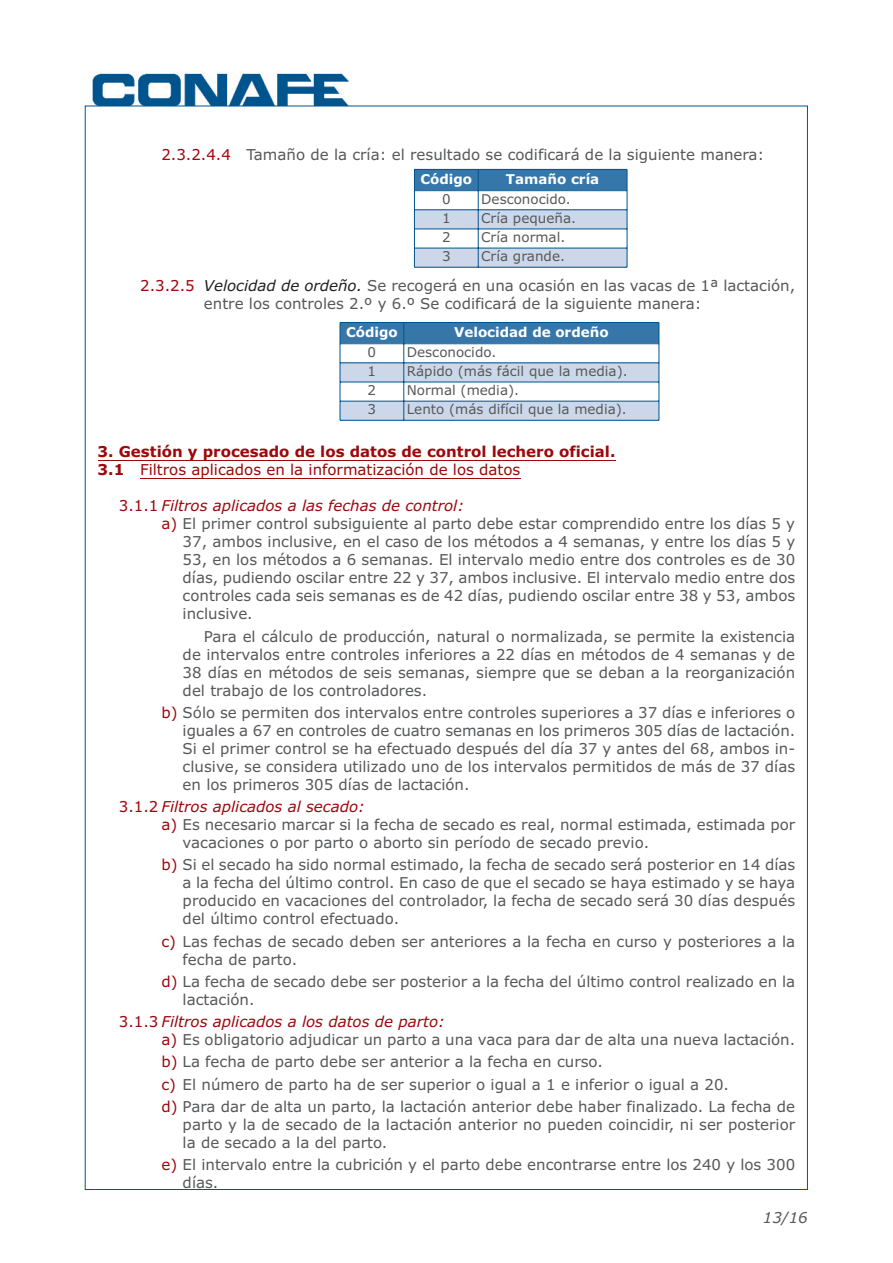
<style>
.page{position:relative;width:893px;height:1263px;background:#fff}
.page>*{position:absolute;margin:0;border:0;box-sizing:border-box;transform-origin:0 0}
.t1{font:15px/18px "Verdana";color:#57585a}
.t2{font:700 15px/18px "Verdana";color:#9d070d}
.t3{font:italic 15px "Verdana";color:#9d070d}
.t4{font:italic 15px "Verdana";color:#57585a}
.t5{font:13.5px "Verdana";color:#57585a}
.t6{font:700 13.5px "Verdana";color:#fff}
.s1{color:#9d070d}
.s2{font-style:italic;color:#231f20}
.s3{font-weight:400}
.s4{font-style:normal}
.s5{font-style:italic;color:#9d070d}
</style>
<div class="page">
<img style="left:85px;top:72px;width:263px;height:34px">
<div style="left:414px;top:169px;width:64px;height:22px;background:#3776a9"></div>
<div style="left:478px;top:169px;width:149px;height:22px;background:#3776a9"></div>
<div style="left:414px;top:210px;width:64px;height:19px;background:#ccd8e9"></div>
<div style="left:478px;top:210px;width:149px;height:19px;background:#ccd8e9"></div>
<div style="left:414px;top:248px;width:64px;height:19px;background:#ccd8e9"></div>
<div style="left:478px;top:248px;width:149px;height:19px;background:#ccd8e9"></div>
<hr style="left:414px;top:169px;width:1px;height:98px;background:#00548e">
<hr style="left:478px;top:169px;width:1px;height:98px;background:#00548e">
<hr style="left:627px;top:169px;width:1px;height:98px;background:#00548e">
<hr style="left:414px;top:169px;width:213px;height:1px;background:#00548e">
<hr style="left:414px;top:190px;width:213px;height:1px;background:#00548e">
<hr style="left:414px;top:210px;width:213px;height:1px;background:#00548e">
<hr style="left:414px;top:229px;width:213px;height:1px;background:#00548e">
<hr style="left:414px;top:248px;width:213px;height:1px;background:#00548e">
<hr style="left:414px;top:267px;width:213px;height:1px;background:#00548e">
<div style="left:340px;top:322px;width:64px;height:22px;background:#3776a9"></div>
<div style="left:404px;top:322px;width:255px;height:22px;background:#3776a9"></div>
<div style="left:340px;top:363px;width:64px;height:19px;background:#ccd8e9"></div>
<div style="left:404px;top:363px;width:255px;height:19px;background:#ccd8e9"></div>
<div style="left:340px;top:401px;width:64px;height:19px;background:#ccd8e9"></div>
<div style="left:404px;top:401px;width:255px;height:19px;background:#ccd8e9"></div>
<hr style="left:340px;top:322px;width:1px;height:98px;background:#00548e">
<hr style="left:403px;top:322px;width:1px;height:98px;background:#00548e">
<hr style="left:659px;top:322px;width:1px;height:98px;background:#00548e">
<hr style="left:340px;top:322px;width:319px;height:1px;background:#00548e">
<hr style="left:340px;top:343px;width:319px;height:1px;background:#00548e">
<hr style="left:340px;top:363px;width:319px;height:1px;background:#00548e">
<hr style="left:340px;top:382px;width:319px;height:1px;background:#00548e">
<hr style="left:340px;top:401px;width:319px;height:1px;background:#00548e">
<hr style="left:340px;top:420px;width:319px;height:1px;background:#00548e">
<hr style="left:98px;top:460px;width:517px;height:1px;background:#9d070d">
<hr style="left:140px;top:478px;width:380px;height:1px;background:#9d070d">
<p class="t1" style="left:161px;top:146px;width:604px"><span class="s1">2.3.2.4.4</span> Tamaño de la cría: el resultado se codificará de la siguiente manera:</p>
<p class="t6" style="left:420px;top:174px;width:53px">Código</p>
<p class="t6" style="left:506px;top:174px;width:95px">Tamaño cría</p>
<p class="t5" style="left:442px;top:194px;width:10px">0</p>
<p class="t5" style="left:481px;top:194px;width:91px">Desconocido.</p>
<p class="t5" style="left:442px;top:213px;width:10px">1</p>
<p class="t5" style="left:481px;top:213px;width:96px">Cría pequeña.</p>
<p class="t5" style="left:442px;top:232px;width:10px">2</p>
<p class="t5" style="left:481px;top:232px;width:86px">Cría normal.</p>
<p class="t5" style="left:442px;top:251px;width:10px">3</p>
<p class="t5" style="left:481px;top:251px;width:85px">Cría grande.</p>
<p class="t1" style="left:204px;top:278px;width:593px;text-indent:-64px"><span class="s1">2.3.2.5</span> <span class="s2">Velocidad de ordeño.</span> Se recogerá en una ocasión en las vacas de 1ª lactación, entre los controles 2.º y 6.º Se codificará de la siguiente manera:</p>
<p class="t6" style="left:346px;top:327px;width:53px">Código</p>
<p class="t6" style="left:454px;top:327px;width:156px">Velocidad de ordeño</p>
<p class="t5" style="left:368px;top:347px;width:10px">0</p>
<p class="t5" style="left:407px;top:347px;width:91px">Desconocido.</p>
<p class="t5" style="left:368px;top:366px;width:10px">1</p>
<p class="t5" style="left:407px;top:366px;width:222px">Rápido (más fácil que la media).</p>
<p class="t5" style="left:368px;top:385px;width:10px">2</p>
<p class="t5" style="left:407px;top:385px;width:114px">Normal (media).</p>
<p class="t5" style="left:368px;top:404px;width:10px">3</p>
<p class="t5" style="left:407px;top:404px;width:222px">Lento (más difícil que la media).</p>
<p class="t2" style="left:98px;top:444px;width:519px">3. Gestión y procesado de los datos de control lechero oficial.<br>3.1 <span class="s3">Filtros aplicados en la informatización de los datos</span></p>
<p class="t3" style="left:119px;top:500px;width:347px"><span class="s4">3.1.1</span> Filtros aplicados a las fechas de control:</p>
<p class="t1" style="left:161px;top:516px;width:635px"><span class="s1">a)</span> El primer control subsiguiente al parto debe estar comprendido entre los días 5 y</p>
<p class="t1" style="left:183px;top:534px;width:614px">37, ambos inclusive, en el caso de los métodos a 4 semanas, y entre los días 5 y</p>
<p class="t1" style="left:183px;top:552px;width:614px">53, en los métodos a 6 semanas. El intervalo medio entre dos controles es de 30</p>
<p class="t1" style="left:183px;top:570px;width:614px">días, pudiendo oscilar entre 22 y 37, ambos inclusive. El intervalo medio entre dos</p>
<p class="t1" style="left:183px;top:588px;width:614px">controles cada seis semanas es de 42 días, pudiendo oscilar entre 38 y 53, ambos</p>
<p class="t1" style="left:183px;top:606px;width:72px">inclusive.</p>
<p class="t1" style="left:183px;top:628px;width:614px;text-align:justify;text-indent:21px">Para el cálculo de producción, natural o normalizada, se permite la existencia de intervalos entre controles inferiores a 22 días en métodos de 4 semanas y de 38 días en métodos de seis semanas, siempre que se deban a la reorganización del trabajo de los controladores.</p>
<p class="t1" style="left:183px;top:705px;width:614px;text-align:justify;text-indent:-21px"><span class="s1">b)</span> Sólo se permiten dos intervalos entre controles superiores a 37 días e inferiores o iguales a 67 en controles de cuatro semanas en los primeros 305 días de lactación.<br>Si el primer control se ha efectuado después del día 37 y antes del 68, ambos in&shy;clusive, se considera utilizado uno de los intervalos permitidos de más de 37 días en los primeros 305 días de lactación.</p>
<p class="t3" style="left:119px;top:801px;width:248px"><span class="s4">3.1.2</span> Filtros aplicados al secado:</p>
<p class="t1" style="left:161px;top:817px;width:635px"><span class="s1">a)</span> Es necesario marcar si la fecha de secado es real, normal estimada, estimada por</p>
<p class="t1" style="left:183px;top:835px;width:468px">vacaciones o por parto o aborto sin período de secado previo.</p>
<p class="t1" style="left:183px;top:857px;width:614px;text-align:justify;text-indent:-21px"><span class="s1">b)</span> Si el secado ha sido normal estimado, la fecha de secado será posterior en 14 días a la fecha del último control. En caso de que el secado se haya estimado y se haya producido en vacaciones del controlador, la fecha de secado será 30 días después del último control efectuado.</p>
<p class="t1" style="left:183px;top:933px;width:614px;text-indent:-21px"><span class="s1">c)</span> Las fechas de secado deben ser anteriores a la fecha en curso y posteriores a la fecha de parto.</p>
<p class="t1" style="left:183px;top:974px;width:614px;text-indent:-21px"><span class="s1">d)</span> La fecha de secado debe ser posterior a la fecha del último control realizado en la lactación.</p>
<p class="t1" style="left:161px;top:1014px;width:635px;text-indent:-43px"><span class="s1">3.1.3</span> <span class="s5">Filtros aplicados a los datos de parto:<br></span><span class="s1">a)</span> Es obligatorio adjudicar un parto a una vaca para dar de alta una nueva lactación.</p>
<p class="t1" style="left:161px;top:1052px;width:635px;line-height:22.2px"><span class="s1">b)</span> La fecha de parto debe ser anterior a la fecha en curso.<br><span class="s1">c)</span> El número de parto ha de ser superior o igual a 1 e inferior o igual a 20.<br><span class="s1">d)</span> Para dar de alta un parto, la lactación anterior debe haber finalizado. La fecha de</p>
<p class="t1" style="left:183px;top:1117px;width:614px">parto y la de secado de la lactación anterior no pueden coincidir, ni ser posterior la de secado a la del parto.</p>
<p class="t1" style="left:183px;top:1157px;width:614px;text-indent:-21px"><span class="s1">e)</span> El intervalo entre la cubrición y el parto debe encontrarse entre los 240 y los 300 días.</p>
<p class="t4" style="left:763px;top:1211px;width:46px">13/16</p>
</div>
